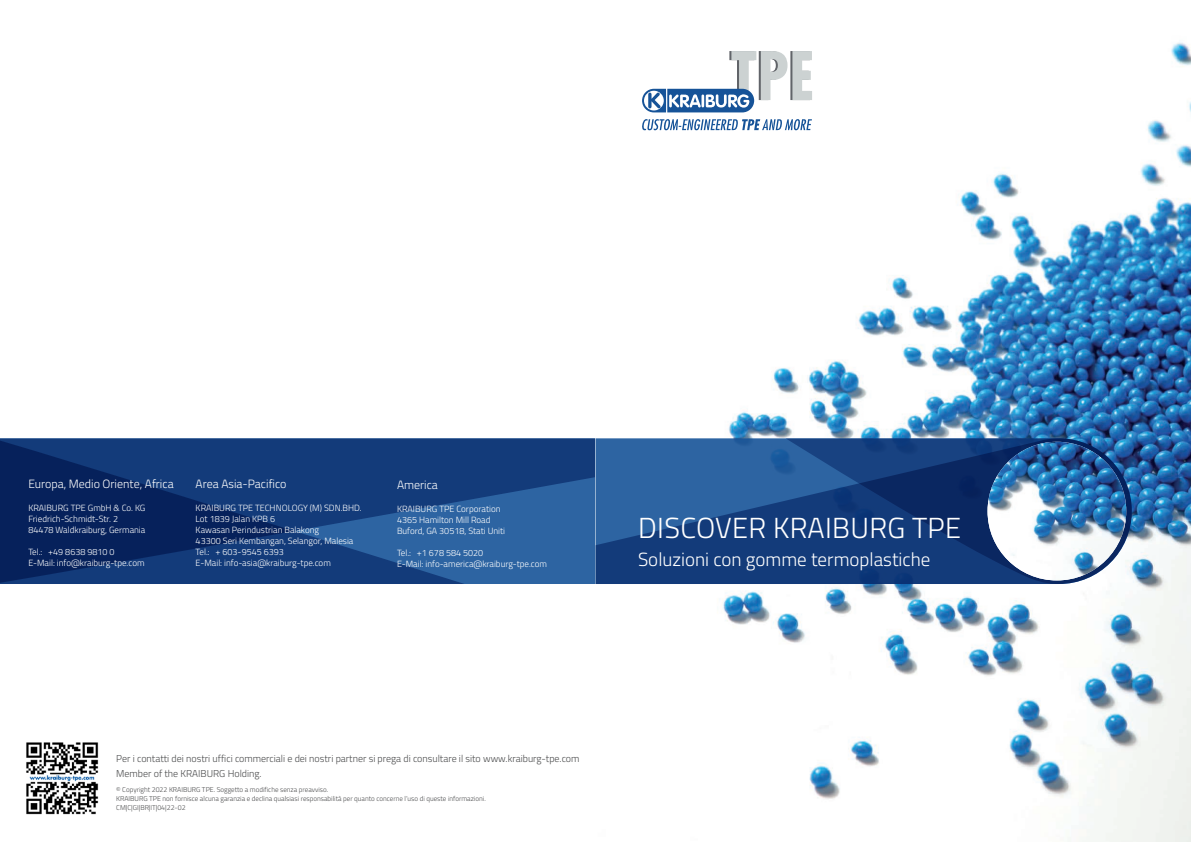
<style>
.page{position:relative;width:1191px;height:842px;background:#fff}
.page>*{position:absolute;margin:0;border:0;box-sizing:border-box;transform-origin:0 0}
.t1{font:300 29px "Titillium Web";letter-spacing:.01em;color:#fff}
.t2{font:300 19px "Titillium Web";color:#fff}
.t3{font:300 12px "Titillium Web";color:#fff}
.t4{font:300 10px/15px "Titillium Web";color:#4b4c4d}
.t5{font:300 9px/11px "Titillium Web";color:#fff}
.t6{font:300 7px/9px "Titillium Web";color:#4b4c4d}
</style>
<div class="page">
<svg style="left:0;top:438px;width:595px;height:146px;background:#153d7b"></svg>
<img style="left:643px;top:42px;width:548px;height:800px">
<svg style="left:642px;top:51px;width:170px;height:61px"></svg>
<svg style="left:642px;top:119px;width:170px;height:11px"></svg>
<svg style="left:595px;top:438px;width:536px;height:146px;background:#1e4885"></svg>
<img style="left:987px;top:442px;width:139px;height:138px;border-radius:69px">
<img style="left:26px;top:742px;width:73px;height:73px">
<h3 class="t3" style="left:28px;top:475px;width:147px">Europa, Medio Oriente, Africa</h3>
<p class="t5" style="left:28px;top:502px;width:119px">KRAIBURG TPE GmbH &amp; Co. KG<br>Friedrich-Schmidt-Str. 2<br>84478 Waldkraiburg, Germania</p>
<p class="t5" style="left:28px;top:546px;width:118px">Tel.: +49 8638 9810 0<br>E-Mail: info@kraiburg-tpe.com</p>
<h3 class="t3" style="left:196px;top:475px;width:92px">Area Asia-Pacifico</h3>
<p class="t5" style="left:196px;top:502px;width:168px">KRAIBURG TPE TECHNOLOGY (M) SDN.BHD.<br>Lot 1839 Jalan KPB 6<br>Kawasan Perindustrian Balakong<br>43300 Seri Kembangan, Selangor, Malesia<br>Tel.: + 603-9545 6393<br>E-Mail: info-asia@kraiburg-tpe.com</p>
<h3 class="t3" style="left:397px;top:476px;width:42px">America</h3>
<p class="t5" style="left:397px;top:503px;width:110px">KRAIBURG TPE Corporation<br>4365 Hamilton Mill Road<br>Buford, GA 30518, Stati Uniti</p>
<p class="t5" style="left:397px;top:547px;width:151px">Tel.: +1 678 584 5020<br>E-Mail: info-america@kraiburg-tpe.com</p>
<h1 class="t1" style="left:638px;top:507px;width:324px">DISCOVER KRAIBURG TPE</h1>
<h2 class="t2" style="left:638px;top:546px;width:294px">Soluzioni con gomme termoplastiche</h2>
<p class="t4" style="left:116px;top:750px;width:465px">Per i contatti dei nostri uffici commerciali e dei nostri partner si prega di consultare il sito www.kraiburg-tpe.com<br>Member of the KRAIBURG Holding.</p>
<p class="t6" style="left:116px;top:785px;width:371px">© Copyright 2022 KRAIBURG TPE. Soggetto a modifiche senza preavviso.<br>KRAIBURG TPE non fornisce alcuna garanzia e declina qualsiasi responsabilità per quanto concerne l’uso di queste informazioni.<br>CM|C|GI|BR|IT|04|22-02</p>
</div>
